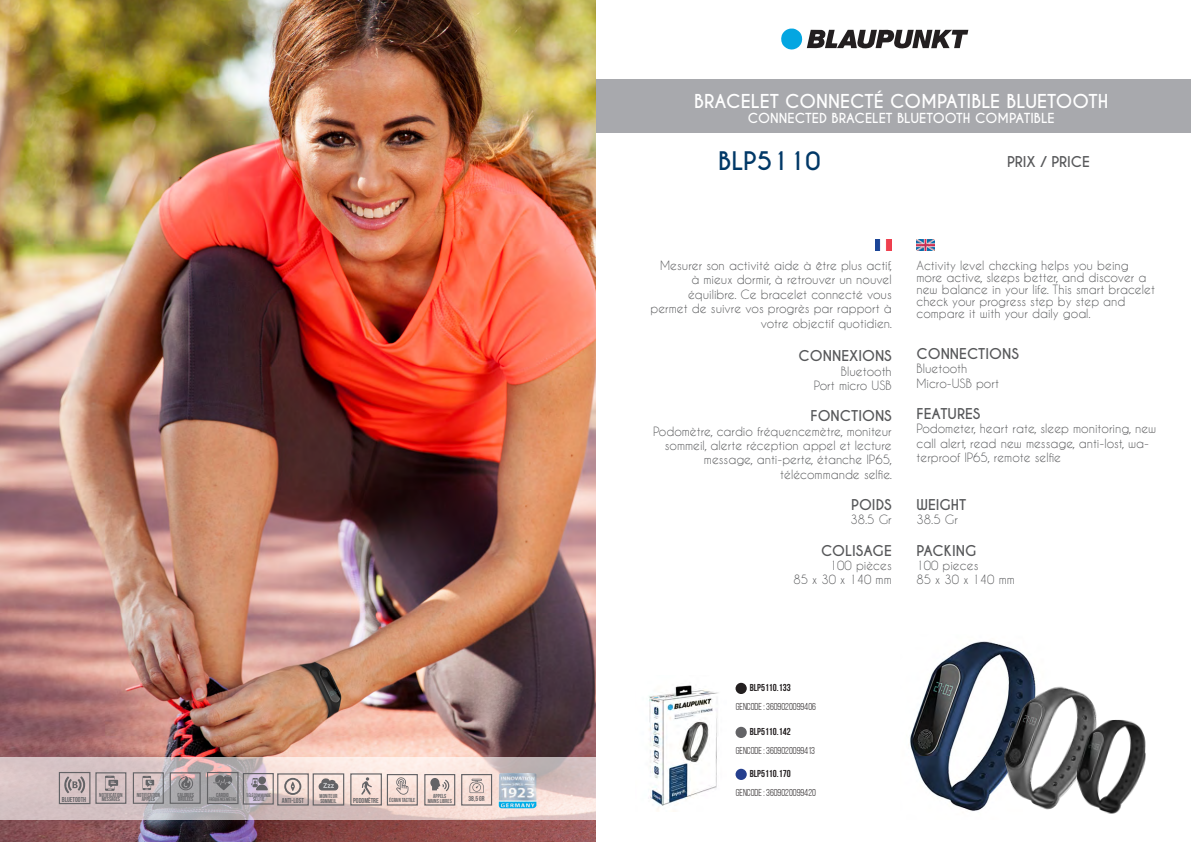
<style>
.page{position:relative;width:1191px;height:842px;background:#fff}
.page>*{position:absolute;margin:0;border:0;box-sizing:border-box;transform-origin:0 0}
.t1{font:700 24px "Caviar Dreams";color:#003867}
.t2{font:700 18px "Caviar Dreams";color:#fff}
.t3{font:700 14px "Caviar Dreams";color:#57585a}
.t4{font:700 13px "Caviar Dreams";color:#fff}
.t5{font:12px/14.4px "Caviar Dreams";color:#57585a;text-align:right}
.t6{font:10px "Bebas Neue";color:#231f20}
.t7{font:700 10px "Bebas Neue";color:#231f20}
.t8{font:700 7.1px "Bebas Neue";color:#636366}
.t9{font:700 7px "Bebas Neue";color:#636366}
.t10{font:700 5.8px/4.6px "Bebas Neue";color:#636366;text-align:center}
.t11{font:700 5px "Bebas Neue";color:#636366}
</style>
<div class="page">
<div style="left:595px;top:79px;width:596px;height:54px;background:#a8a9ad"></div>
<svg style="left:781px;top:29px;width:187px;height:21px"></svg>
<img style="left:0;top:0;width:595px;height:842px">
<svg style="left:0;top:757px;width:595px;height:63px;background:#dbc8c7"></svg>
<img style="left:875px;top:239px;width:16px;height:11px">
<img style="left:916px;top:239px;width:18px;height:11px">
<img style="left:649px;top:685px;width:70px;height:125px">
<div style="left:735px;top:769px;width:11px;height:11px;background:#253f8e;border-radius:50%"></div>
<img style="left:910px;top:641px;width:116px;height:166px">
<img style="left:961px;top:658px;width:159px;height:156px">
<img style="left:1077px;top:720px;width:68px;height:93px">
<div style="left:735px;top:727px;width:11px;height:11px;background:#636366;border-radius:50%"></div>
<div style="left:735px;top:683px;width:11px;height:11px;background:#231f20;border-radius:50%"></div>
<div style="left:95px;top:772px;width:31px;height:32px;border:1px solid #636366"></div>
<div style="left:387px;top:774px;width:31px;height:31px;border:1px solid #636366"></div>
<div style="left:170px;top:772px;width:31px;height:32px;border:1px solid #636366"></div>
<div style="left:461px;top:774px;width:31px;height:31px;border:1px solid #636366"></div>
<svg style="left:469px;top:779px;width:15px;height:14px"></svg>
<div style="left:133px;top:772px;width:31px;height:32px;border:1px solid #636366"></div>
<div style="left:424px;top:774px;width:31px;height:31px;border:1px solid #636366"></div>
<svg style="left:430px;top:778px;width:19px;height:13px"></svg>
<div style="left:59px;top:772px;width:31px;height:32px;border:1px solid #636366"></div>
<svg style="left:63px;top:776px;width:6px;height:17px"></svg>
<svg style="left:80px;top:776px;width:6px;height:17px"></svg>
<svg style="left:68px;top:779px;width:14px;height:12px"></svg>
<div style="left:350px;top:773px;width:32px;height:32px;border:1px solid #636366"></div>
<div style="left:313px;top:773px;width:31px;height:32px;border:1px solid #636366"></div>
<div style="left:207px;top:772px;width:31px;height:32px;border:1px solid #636366"></div>
<svg style="left:395px;top:777px;width:13px;height:18px"></svg>
<svg style="left:361px;top:777px;width:11px;height:18px"></svg>
<svg style="left:213px;top:775px;width:19px;height:15px"></svg>
<svg style="left:105px;top:776px;width:13px;height:15px"></svg>
<svg style="left:142px;top:776px;width:12px;height:14px"></svg>
<svg style="left:178px;top:776px;width:15px;height:14px"></svg>
<svg style="left:318px;top:778px;width:21px;height:12px"></svg>
<div style="left:277px;top:773px;width:32px;height:32px;border:1px solid #636366"></div>
<svg style="left:284px;top:778px;width:17px;height:17px"></svg>
<div style="left:243px;top:773px;width:31px;height:31px;border:1px solid #636366"></div>
<svg style="left:251px;top:778px;width:17px;height:12px"></svg>
<img style="left:498px;top:773px;width:38px;height:35px">
<p class="t10" style="left:99px;top:792px;width:25px">NOTIFICATION<br>MESSAGES</p>
<p class="t10" style="left:177px;top:792px;width:18px;text-align:left">CALORIES<br>BRÛLÉES</p>
<p class="t10" style="left:216px;top:792px;width:14px">CARDIO</p>
<p class="t10" style="left:137px;top:792px;width:25px">NOTIFICATION<br>APPELS</p>
<p class="t11" style="left:246px;top:792px;width:26px">TÉLÉCOMMANDE</p>
<p class="t10" style="left:253px;top:797px;width:13px">SELFIE</p>
<p class="t10" style="left:319px;top:794px;width:19px">MONITEUR</p>
<p class="t10" style="left:433px;top:794px;width:14px">APPELS</p>
<p class="t10" style="left:389px;top:798px;width:28px">ÉCRAN TACTILE</p>
<p class="t9" style="left:468px;top:794px;width:18px">38,5 GR</p>
<p class="t8" style="left:62px;top:795px;width:26px">BLUETOOTH</p>
<p class="t8" style="left:353px;top:797px;width:27px">PODOMÈTRE</p>
<p class="t10" style="left:428px;top:798px;width:26px">MAINS LIBRES</p>
<p class="t11" style="left:209px;top:797px;width:29px">FRÉQUENCEMÈTRE</p>
<p class="t8" style="left:282px;top:797px;width:24px">ANTI-LOST</p>
<p class="t10" style="left:320px;top:798px;width:17px">SOMMEIL</p>
<p class="t2" style="left:694px;top:90px;width:415px">BRACELET CONNECTÉ COMPATIBLE BLUETOOTH</p>
<p class="t4" style="left:748px;top:110px;width:308px">CONNECTED BRACELET BLUETOOTH COMPATIBLE</p>
<p class="t1" style="left:718px;top:146px;width:104px">BLP5110</p>
<p class="t3" style="left:1007px;top:153px;width:84px">PRIX / PRICE</p>
<p class="t5" style="left:660px;top:258px;width:233px">Mesurer son activité aide à être plus actif, à mieux dormir, à retrouver un nouvel</p>
<p class="t5" style="left:688px;top:287px;width:205px">équilibre. Ce bracelet connecté vous</p>
<p class="t5" style="left:650px;top:301px;width:243px">permet de suivre vos progrès par rapport à votre objectif quotidien.</p>
<p class="t3" style="left:798px;top:347px;width:95px">CONNEXIONS</p>
<p class="t5" style="left:841px;top:363px;width:52px">Bluetooth</p>
<p class="t5" style="left:814px;top:378px;width:79px">Port micro USB</p>
<p class="t3" style="left:810px;top:407px;width:83px">FONCTIONS</p>
<p class="t5" style="left:653px;top:423px;width:241px">Podomètre, cardio fréquencemètre, moniteur sommeil, alerte réception appel et lecture message, anti-perte, étanche IP65,</p>
<p class="t5" style="left:780px;top:467px;width:113px">télécommande selfie.</p>
<p class="t3" style="left:851px;top:496px;width:42px">POIDS</p>
<p class="t5" style="left:850px;top:512px;width:43px">38.5 Gr</p>
<p class="t3" style="left:821px;top:542px;width:72px">COLISAGE</p>
<p class="t5" style="left:830px;top:558px;width:63px">100 pièces</p>
<p class="t5" style="left:793px;top:572px;width:100px">85 x 30 x 140 mm</p>
<p class="t5" style="left:916px;top:259px;width:240px;line-height:12px;text-align:left">Activity level checking helps you being more active, sleeps better, and discover a new balance in your life. This smart bracelet check your progress step by step and</p>
<p class="t5" style="left:916px;top:306px;width:176px">compare it with your daily goal.</p>
<p class="t3" style="left:916px;top:345px;width:104px">CONNECTIONS</p>
<p class="t5" style="left:916px;top:361px;width:52px">Bluetooth</p>
<p class="t5" style="left:916px;top:375px;width:84px">Micro-USB port</p>
<p class="t3" style="left:916px;top:405px;width:65px">FEATURES</p>
<p class="t5" style="left:916px;top:421px;width:241px;text-align:left">Podometer, heart rate, sleep monitoring, new call alert, read new message, anti-lost, wa&shy;terproof IP65, remote selfie</p>
<p class="t3" style="left:916px;top:496px;width:51px">WEIGHT</p>
<p class="t5" style="left:916px;top:512px;width:43px">38.5 Gr</p>
<p class="t3" style="left:916px;top:542px;width:61px">PACKING</p>
<p class="t5" style="left:916px;top:558px;width:63px">100 pieces</p>
<p class="t5" style="left:916px;top:572px;width:100px">85 x 30 x 140 mm</p>
<p class="t7" style="left:749px;top:682px;width:42px">BLP5110.133</p>
<p class="t6" style="left:736px;top:701px;width:82px">GENCODE : 3609020099406</p>
<p class="t7" style="left:749px;top:726px;width:42px">BLP5110.142</p>
<p class="t6" style="left:736px;top:745px;width:81px">GENCODE : 3609020099413</p>
<p class="t7" style="left:749px;top:768px;width:42px">BLP5110.170</p>
<p class="t6" style="left:736px;top:787px;width:82px">GENCODE : 3609020099420</p>
</div>
